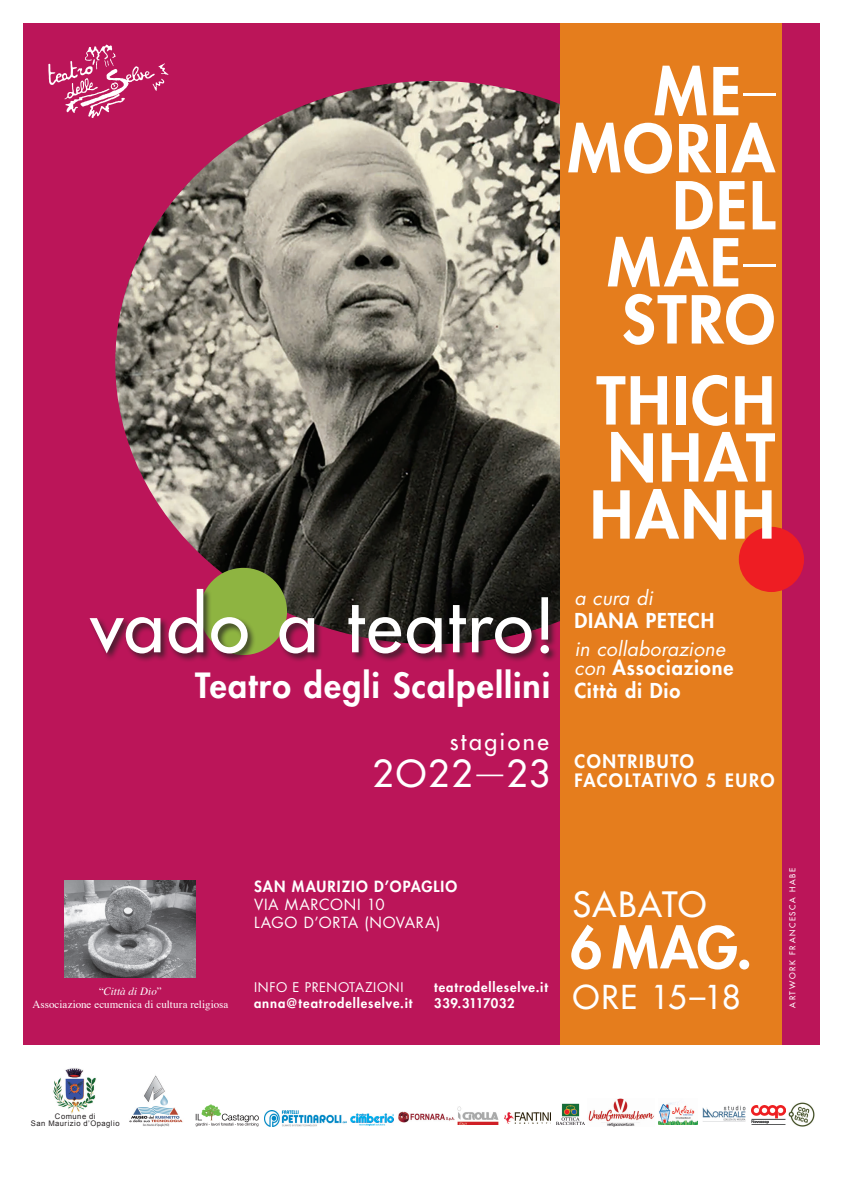
<style>
.page{position:relative;width:842px;height:1191px;background:#fff}
.page>*{position:absolute;margin:0;border:0;box-sizing:border-box;transform-origin:0 0}
.t1{font:500 73px "Futura Std";letter-spacing:.03em;color:#fff}
.t2{font:800 64.2px/57px "Futura Std";letter-spacing:.035em;color:#fff;text-align:right}
.t3{font:800 55.8px "Futura Std";color:#fff}
.t4{font:500 36.3px "Futura Std";letter-spacing:.065em;color:#fff}
.t5{font:500 34px "Futura Std";letter-spacing:.04em;color:#fff}
.t6{font:800 33.8px "Futura Std";letter-spacing:.03em;color:#fff}
.t7{font:500 32px "Futura Std";letter-spacing:.01em;color:#fff}
.t8{font:500 23.2px "Futura Std";letter-spacing:.105em;color:#fff}
.t9{font:800 20px "Futura Std";letter-spacing:.04em;color:#fff}
.t10{font:italic 19.5px "Futura Std";letter-spacing:.01em;color:#fff}
.t11{font:800 18px "Futura Std";letter-spacing:.085em;color:#fff}
.t12{font:15px "Futura Std";letter-spacing:.045em;color:#fff}
.t13{font:800 15px "Futura Std";letter-spacing:.065em;color:#fff}
.t14{font:800 13px "Futura Std";letter-spacing:.07em;color:#fff}
.t15{font:13px "Futura Std";letter-spacing:.045em;color:#fff}
.t16{font:800 13px "Futura Std";letter-spacing:.035em;color:#fff}
.t17{font:11px "Times";letter-spacing:.005em;color:#fff}
.t18{font:italic 11px "Times";letter-spacing:.005em;color:#fff}
.t19{font:500 8px "Futura Std";letter-spacing:.2em;color:#fff}
.t20{font:7.6px "Arial";letter-spacing:.06em;color:#231f20}
.s1{font-weight:300}
.s2{font-weight:400;font-style:italic;font-size:19.5px}
.s3{font-style:normal}
</style>
<div class="page">
<div style="left:23px;top:23px;width:796px;height:1021px;background:#bb1559"></div>
<img style="left:115px;top:81px;width:446px;height:563px">
<div style="left:561px;top:23px;width:221px;height:1021px;background:#e57d1d"></div>
<div style="left:739px;top:527px;width:65px;height:65px;background:#ee1d23;border-radius:50%"></div>
<img style="left:48px;top:44px;width:125px;height:75px">
<img style="left:129px;top:1075px;width:54px;height:52px">
<img style="left:53px;top:1068px;width:43px;height:45px">
<img style="left:659px;top:1102px;width:39px;height:22px">
<img style="left:703px;top:1105px;width:43px;height:16px">
<img style="left:788px;top:1102px;width:26px;height:25px">
<img style="left:195px;top:1104px;width:64px;height:23px">
<img style="left:504px;top:1112px;width:46px;height:11px">
<img style="left:264px;top:1110px;width:83px;height:16px">
<img style="left:399px;top:1111px;width:55px;height:12px">
<img style="left:350px;top:1113px;width:43px;height:13px">
<img style="left:588px;top:1098px;width:66px;height:28px">
<img style="left:751px;top:1105px;width:35px;height:20px">
<img style="left:556px;top:1103px;width:28px;height:22px">
<img style="left:458px;top:1106px;width:40px;height:19px">
<div style="left:200px;top:568px;width:87px;height:87px;background:#8eb441;border-radius:50%"></div>
<div style="left:89px;top:587px;width:469px;height:76px;background:#231f20;opacity:.75"></div>
<img style="left:65px;top:880px;width:131px;height:97px">
<p class="t2" style="left:567px;top:63px;width:209px">ME<span class="s1">–<br></span>MORIA</p>
<p class="t2" style="left:672px;top:177px;width:104px">DEL</p>
<p class="t2" style="left:607px;top:234px;width:170px;text-align:left">MAE<span class="s1">–<br></span>STRO</p>
<p class="t2" style="left:596px;top:372px;width:180px">THICH</p>
<p class="t2" style="left:608px;top:429px;width:169px">NHAT</p>
<p class="t2" style="left:590px;top:486px;width:187px">HANH</p>
<p class="t1" style="left:91px;top:579px;width:467px">vado a teatro!</p>
<p class="t6" style="left:195px;top:664px;width:357px">Teatro degli Scalpellini</p>
<p class="t8" style="left:450px;top:727px;width:100px">stagione</p>
<p class="t4" style="left:373px;top:750px;width:179px">2O22<span class="s1">—</span>23</p>
<p class="t10" style="left:574px;top:585px;width:80px">a cura di</p>
<p class="t9" style="left:574px;top:608px;width:141px">DIANA PETECH</p>
<p class="t10" style="left:574px;top:636px;width:152px">in collaborazione</p>
<p class="t9" style="left:574px;top:655px;width:160px"><span class="s2">con</span> Associazione</p>
<p class="t9" style="left:574px;top:678px;width:107px">Città di Dio</p>
<p class="t11" style="left:574px;top:750px;width:121px">CONTRIBUTO</p>
<p class="t11" style="left:574px;top:769px;width:202px">FACOLTATIVO 5 EURO</p>
<p class="t18" style="left:99px;top:981px;width:64px"><span class="s3">“</span>Città di Dio<span class="s3">”</span></p>
<p class="t17" style="left:32px;top:993px;width:198px">Associazione ecumenica di cultura religiosa</p>
<p class="t13" style="left:254px;top:877px;width:205px">SAN MAURIZIO D’OPAGLIO</p>
<p class="t12" style="left:254px;top:895px;width:132px">VIA MARCONI 10</p>
<p class="t12" style="left:254px;top:913px;width:188px">LAGO D’ORTA (NOVARA)</p>
<p class="t15" style="left:254px;top:979px;width:151px">INFO E PRENOTAZIONI</p>
<p class="t14" style="left:434px;top:979px;width:115px">teatrodelleselve.it</p>
<p class="t14" style="left:254px;top:994px;width:160px">anna@teatrodelleselve.it</p>
<p class="t16" style="left:434px;top:994px;width:82px">339.3117032</p>
<p class="t5" style="left:573px;top:883px;width:135px">SABATO</p>
<p class="t3" style="left:570px;top:912px;width:184px">6 MAG.</p>
<p class="t7" style="left:573px;top:977px;width:169px">ORE 15–18</p>
<p class="t19" style="left:787px;top:1007px;width:142px;rotate:-90deg">ARTWORK FRANCESCA HABE</p>
<p class="t20" style="left:55px;top:1111px;width:42px">Comune di</p>
<p class="t20" style="left:31px;top:1118px;width:90px">San Maurizio d’Opaglio</p>
</div>
